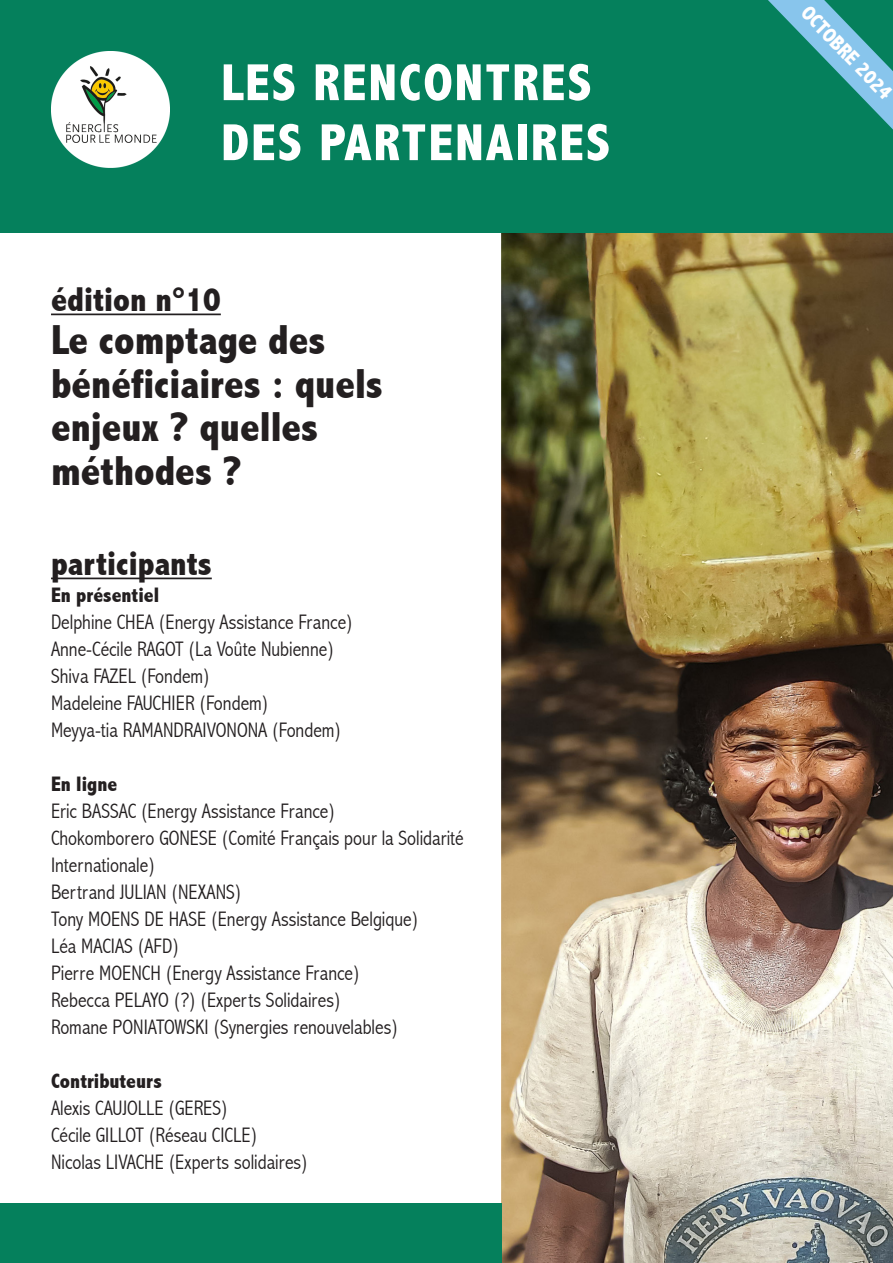
<style>
.page{position:relative;width:893px;height:1263px;background:#fff}
.page>*{position:absolute;margin:0;border:0;box-sizing:border-box;transform-origin:0 0}
.t1{font:800 condensed 52.5px "Abadi";letter-spacing:.04em;color:#fff}
.t2{font:800 condensed 42px "Abadi";color:#231f20}
.t3{font:800 condensed 34.5px "Abadi";color:#231f20}
.t4{font:300 condensed 21px/27px "Abadi";color:#231f20}
.t5{font:800 condensed 21px "Abadi";color:#231f20}
.t6{font:800 condensed 21px "Abadi";color:#fff}
</style>
<div class="page">
<img style="left:502px;top:233px;width:391px;height:1030px">
<div style="left:0;top:0;width:893px;height:233px;background:#05805c"></div>
<hr style="left:51px;top:313px;width:170px;height:2px;background:#231f20">
<hr style="left:51px;top:577px;width:161px;height:2px;background:#231f20">
<div style="left:0;top:1203px;width:502px;height:60px;background:#05805c"></div>
<svg style="left:768px;top:0;width:125px;height:130px"></svg>
<img style="left:51px;top:51px;width:118px;height:117px">
<p class="t1" style="left:221px;top:52px;width:372px">LES RENCONTRES</p>
<p class="t1" style="left:221px;top:112px;width:390px">DES PARTENAIRES</p>
<p class="t3" style="left:51px;top:279px;width:171px">édition n°10</p>
<p class="t2" style="left:51px;top:316px;width:276px">Le comptage des</p>
<p class="t2" style="left:51px;top:360px;width:333px">bénéficiaires : quels</p>
<p class="t2" style="left:51px;top:403px;width:269px">enjeux ? quelles</p>
<p class="t2" style="left:51px;top:447px;width:192px">méthodes ?</p>
<p class="t3" style="left:51px;top:543px;width:162px">participants</p>
<p class="t5" style="left:51px;top:583px;width:110px">En présentiel</p>
<p class="t4" style="left:51px;top:608px;width:303px">Delphine CHEA (Energy Assistance France)</p>
<p class="t4" style="left:51px;top:635px;width:284px">Anne-Cécile RAGOT (La Voûte Nubienne)</p>
<p class="t4" style="left:51px;top:662px;width:160px">Shiva FAZEL (Fondem)</p>
<p class="t4" style="left:51px;top:689px;width:219px">Madeleine FAUCHIER (Fondem)</p>
<p class="t4" style="left:51px;top:716px;width:292px">Meyya-tia RAMANDRAIVONONA (Fondem)</p>
<p class="t5" style="left:51px;top:772px;width:68px">En ligne</p>
<p class="t4" style="left:51px;top:797px;width:285px">Eric BASSAC (Energy Assistance France)</p>
<p class="t4" style="left:51px;top:824px;width:414px">Chokomborero GONESE (Comité Français pour la Solidarité<br>Internationale)</p>
<p class="t4" style="left:51px;top:878px;width:192px">Bertrand JULIAN (NEXANS)</p>
<p class="t4" style="left:51px;top:905px;width:369px">Tony MOENS DE HASE (Energy Assistance Belgique)</p>
<p class="t4" style="left:51px;top:932px;width:129px">Léa MACIAS (AFD)</p>
<p class="t4" style="left:51px;top:959px;width:310px">Pierre MOENCH (Energy Assistance France)</p>
<p class="t4" style="left:51px;top:986px;width:291px">Rebecca PELAYO (?) (Experts Solidaires)</p>
<p class="t4" style="left:51px;top:1013px;width:348px">Romane PONIATOWSKI (Synergies renouvelables)</p>
<p class="t5" style="left:51px;top:1069px;width:113px">Contributeurs</p>
<p class="t4" style="left:51px;top:1094px;width:178px">Alexis CAUJOLLE (GERES)</p>
<p class="t4" style="left:51px;top:1121px;width:208px">Cécile GILLOT (Réseau CICLE)</p>
<p class="t4" style="left:51px;top:1148px;width:258px">Nicolas LIVACHE (Experts solidaires)</p>
<p class="t6" style="left:813px;top:1px;width:123px;rotate:46deg">OCTOBRE 2024</p>
</div>
